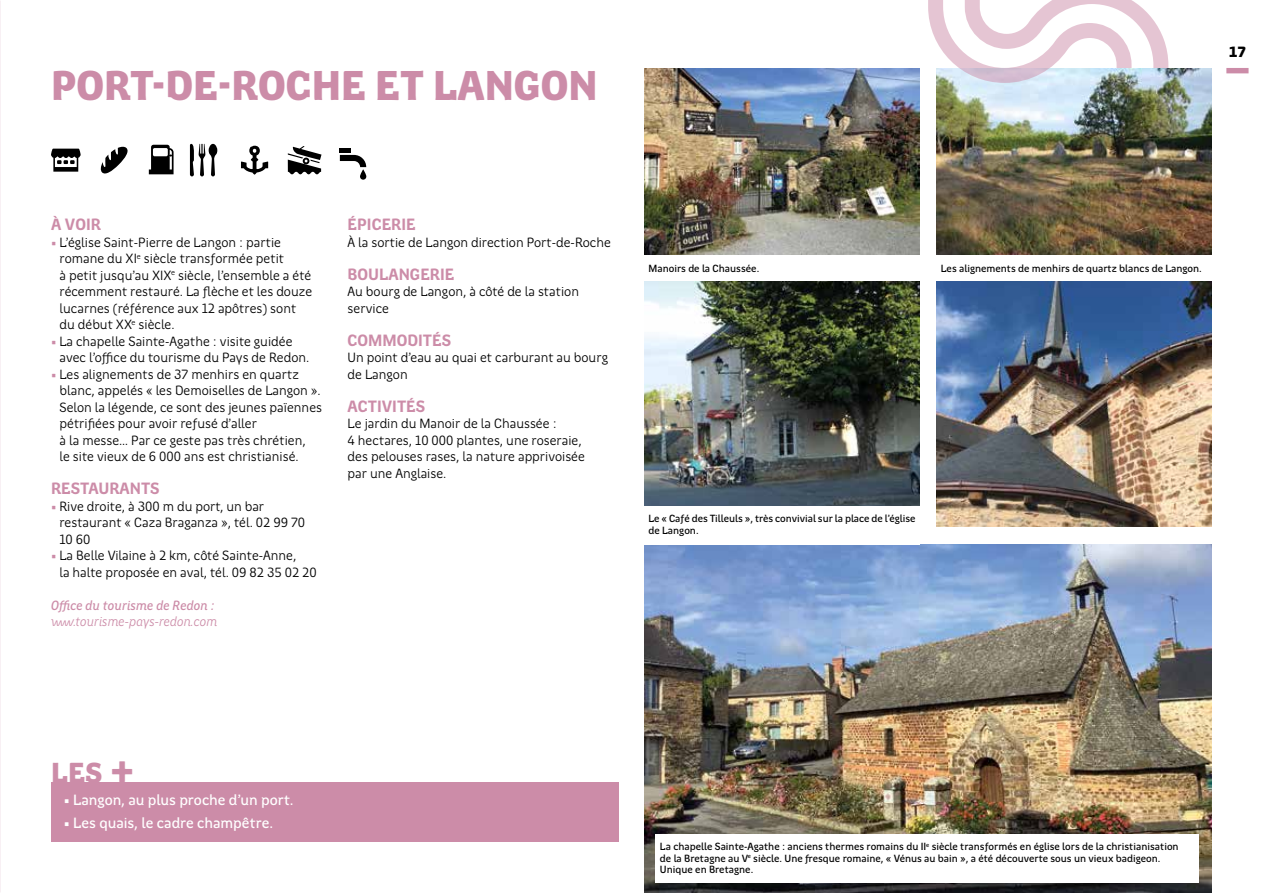
<style>
.page{position:relative;width:1263px;height:893px;background:#fff}
.page>*{position:absolute;margin:0;border:0;box-sizing:border-box;transform-origin:0 0}
.t1{font:900 42px "Region Bretagne New";color:#cc8ca8}
.t2{font:900 29.25px "Region Bretagne New";color:#cc8ca8}
.t3{font:700 16.5px "Region Bretagne New";color:#cc8ca8}
.t4{font:500 15px "Region Bretagne New";letter-spacing:-.005em;color:#fff}
.t5{font:900 15px "Region Bretagne New";color:#000}
.t6{font:13.5px/16.5px "Region Bretagne New";color:#000}
.t7{font:italic 13.5px "Region Bretagne New";color:#cc8ca8}
.t8{font:italic 500 13.5px "Region Bretagne New";color:#cc8ca8}
.t9{font:500 10.5px/11.2px "Region Bretagne New";color:#000}
.s1{font-weight:500;color:#cc8ca8}
.s2{font-size:45.15px}
</style>
<div class="page">
<img style="left:644px;top:68px;width:275px;height:187px">
<img style="left:936px;top:68px;width:276px;height:187px">
<img style="left:644px;top:281px;width:275px;height:224px">
<img style="left:937px;top:281px;width:275px;height:246px">
<img style="left:644px;top:544px;width:568px;height:349px">
<div style="left:1226px;top:68px;width:22px;height:5px;background:#cc8ca8"></div>
<svg style="left:928px;top:0;width:242px;height:84px"></svg>
<svg style="left:149px;top:145px;width:25px;height:29px"></svg>
<svg style="left:288px;top:146px;width:33px;height:28px"></svg>
<svg style="left:100px;top:146px;width:28px;height:28px"></svg>
<svg style="left:51px;top:149px;width:30px;height:23px"></svg>
<svg style="left:190px;top:144px;width:27px;height:32px"></svg>
<svg style="left:241px;top:146px;width:27px;height:29px"></svg>
<svg style="left:340px;top:155px;width:26px;height:25px"></svg>
<div style="left:340px;top:148px;width:11px;height:5px;background:#000"></div>
<div style="left:51px;top:782px;width:568px;height:60px;background:#cc8ca8"></div>
<div style="left:656px;top:834px;width:543px;height:48px;background:#fff"></div>
<h1 class="t1" style="left:51px;top:62px;width:548px">PORT-DE-ROCHE ET LANGON</h1>
<p class="t5" style="left:1229px;top:44px;width:19px">17</p>
<p class="t3" style="left:51px;top:216px;width:51px">À VOIR</p>
<p class="t6" style="left:60px;top:234px;width:254px;text-indent:-8px"><span class="s1">•</span> L’église Saint-Pierre de Langon : partie romane du XI<sup>e</sup> siècle transformée petit<br>à petit jusqu’au XIX<sup>e</sup> siècle, l’ensemble a été récemment restauré. La flèche et les douze lucarnes (référence aux 12 apôtres) sont du début XX<sup>e</sup> siècle.</p>
<p class="t6" style="left:60px;top:333px;width:251px;text-indent:-9px"><span class="s1">•</span> La chapelle Sainte-Agathe : visite guidée avec l’office du tourisme du Pays de Redon.</p>
<p class="t6" style="left:60px;top:366px;width:264px;text-indent:-9px"><span class="s1">•</span> Les alignements de 37 menhirs en quartz blanc, appelés « les Demoiselles de Langon ».<br>Selon la légende, ce sont des jeunes païennes pétrifiées pour avoir refusé d’aller<br>à la messe… Par ce geste pas très chrétien,<br>le site vieux de 6 000 ans est christianisé.</p>
<p class="t3" style="left:51px;top:480px;width:110px">RESTAURANTS</p>
<p class="t6" style="left:59px;top:498px;width:247px;text-indent:-8px"><span class="s1">•</span> Rive droite, à 300 m du port, un bar restaurant « Caza Braganza », tél. 02 99 70<br>10 60</p>
<p class="t6" style="left:59px;top:548px;width:259px;text-indent:-8px"><span class="s1">•</span> La Belle Vilaine à 2 km, côté Sainte-Anne,<br>la halte proposée en aval, tél. 09 82 35 02 20</p>
<p class="t8" style="left:51px;top:598px;width:165px">Office du tourisme de Redon :</p>
<p class="t7" style="left:51px;top:614px;width:168px">www.tourisme-pays-redon.com</p>
<p class="t3" style="left:348px;top:216px;width:70px">ÉPICERIE</p>
<p class="t6" style="left:348px;top:234px;width:265px">À la sortie de Langon direction Port-de-Roche</p>
<p class="t3" style="left:348px;top:265px;width:108px">BOULANGERIE</p>
<p class="t6" style="left:348px;top:284px;width:233px">Au bourg de Langon, à côté de la station service</p>
<p class="t3" style="left:348px;top:331px;width:105px">COMMODITÉS</p>
<p class="t6" style="left:348px;top:350px;width:262px">Un point d’eau au quai et carburant au bourg de Langon</p>
<p class="t3" style="left:348px;top:397px;width:79px">ACTIVITÉS</p>
<p class="t6" style="left:348px;top:416px;width:239px">Le jardin du Manoir de la Chaussée :<br>4 hectares, 10 000 plantes, une roseraie, des pelouses rases, la nature apprivoisée par une Anglaise.</p>
<p class="t9" style="left:648px;top:263px;width:112px">Manoirs de la Chaussée.</p>
<p class="t9" style="left:941px;top:263px;width:263px">Les alignements de menhirs de quartz blancs de Langon.</p>
<p class="t9" style="left:648px;top:513px;width:268px">Le « Café des Tilleuls », très convivial sur la place de l’église de Langon.</p>
<h2 class="t2" style="left:51px;top:757px;width:86px">LES <span class="s2">+</span></h2>
<p class="t4" style="left:64px;top:792px;width:231px">• Langon, au plus proche d’un port.</p>
<p class="t4" style="left:64px;top:814px;width:211px">• Les quais, le cadre champêtre.</p>
<p class="t9" style="left:660px;top:841px;width:520px">La chapelle Sainte-Agathe : anciens thermes romains du II<sup>e</sup> siècle transformés en église lors de la christianisation de la Bretagne au V<sup>e</sup> siècle. Une fresque romaine, « Vénus au bain », a été découverte sous un vieux badigeon.<br>Unique en Bretagne.</p>
</div>
